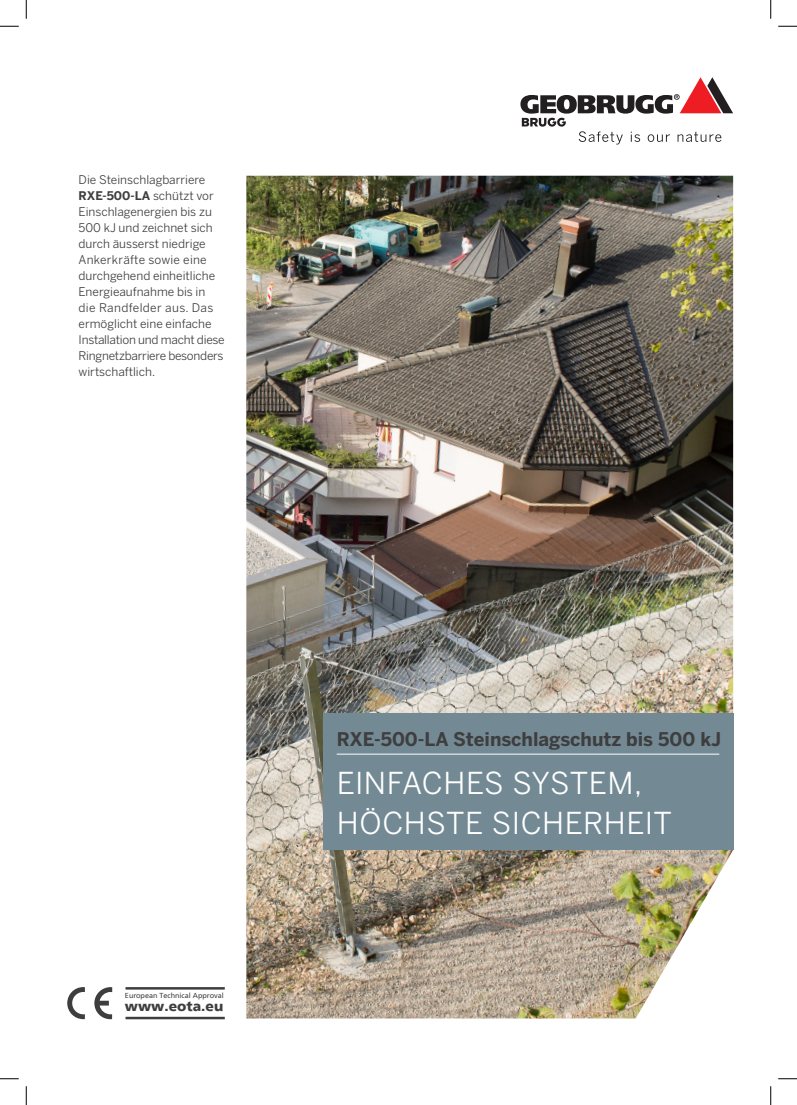
<style>
.page{position:relative;width:797px;height:1105px;background:#fff}
.page>*{position:absolute;margin:0;border:0;box-sizing:border-box;transform-origin:0 0}
.t1{font:30px/40.1px "Benton Sans";letter-spacing:.015em;color:#fff}
.t2{font:700 18.75px "Benton Sans";color:#3e3e3f}
.t3{font:900 14px "Frutiger LTCYR";color:#3e3e3f}
.t4{font:11.88px/16px "Benton Sans";color:#3e3e3f}
.t5{font:7.25px "Frutiger LTCYR";color:#3e3e3f}
.s1{font-weight:700}
</style>
<div class="page">
<svg style="left:520px;top:77px;width:213px;height:68px"></svg>
<img style="left:246px;top:176px;width:487px;height:842px">
<div style="left:323px;top:714px;width:410px;height:136px;background:#738a95"></div>
<hr style="left:337px;top:754px;width:382px;height:1px;background:#fff">
<svg style="left:94px;top:987px;width:18px;height:32px"></svg>
<svg style="left:67px;top:987px;width:18px;height:32px"></svg>
<hr style="left:125px;top:1017px;width:100px;height:2px;background:#3e3e3f">
<hr style="left:125px;top:987px;width:100px;height:2px;background:#3e3e3f">
<svg style="left:0;top:25px;width:19px;height:2px"></svg>
<svg style="left:778px;top:25px;width:19px;height:2px"></svg>
<svg style="left:0;top:1078px;width:19px;height:1px"></svg>
<svg style="left:778px;top:1078px;width:19px;height:1px"></svg>
<svg style="left:25px;top:0;width:2px;height:19px"></svg>
<svg style="left:25px;top:1086px;width:2px;height:19px"></svg>
<svg style="left:770px;top:0;width:1px;height:19px"></svg>
<svg style="left:770px;top:1086px;width:1px;height:19px"></svg>
<p class="t4" style="left:79px;top:171px;width:148px">Die Steinschlagbarriere<br><span class="s1">RXE-500-LA</span> schützt vor<br>Einschlagenergien bis zu<br>500 kJ und zeichnet sich durch äusserst niedrige<br>Ankerkräfte sowie eine durchgehend einheitliche<br>Energieaufnahme bis in die Randfelder aus. Das ermöglicht eine einfache<br>Installation und macht diese<br>Ringnetzbarriere besonders wirtschaftlich.</p>
<p class="t5" style="left:125px;top:991px;width:100px">European Technical Approval</p>
<p class="t3" style="left:125px;top:998px;width:100px">www.eota.eu</p>
<h2 class="t2" style="left:337px;top:728px;width:386px">RXE-500-LA Steinschlagschutz bis 500 kJ</h2>
<h1 class="t1" style="left:337px;top:762px;width:337px">EINFACHES SYSTEM,<br>HÖCHSTE SICHERHEIT</h1>
</div>
